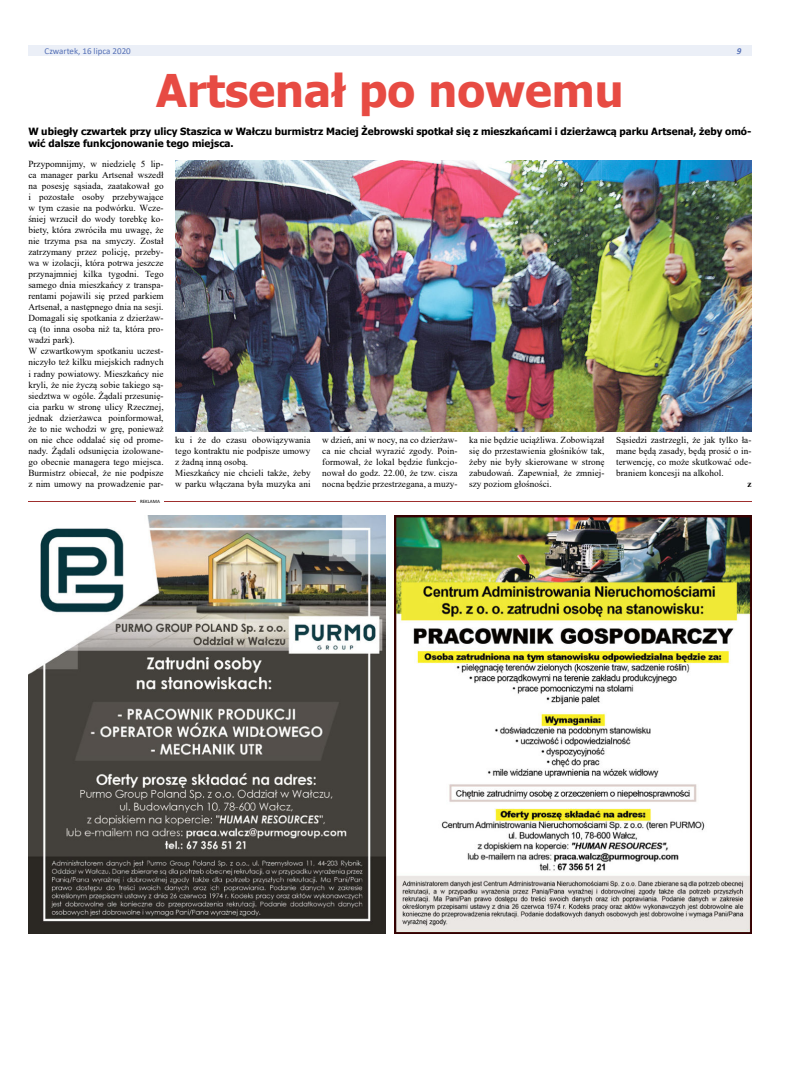
<style>
.page{position:relative;width:794px;height:1092px;background:#fff}
.page>*{position:absolute;margin:0;border:0;box-sizing:border-box;transform-origin:0 0}
.t1{font:700 45px "Tahoma";color:#e74b43}
.t2{font:700 10px/12px "Tahoma";color:#000}
.t3{font:9.2px/11px "Times New Roman";letter-spacing:.005em;color:#000;text-align:justify}
.t4{font:700 9.2px "Times New Roman";color:#000}
.t5{font:9px "Calibri";color:#5570b6}
.t6{font:italic 700 9px "Calibri";color:#5570b6}
.t7{font:5px "Calibri";color:#000}
</style>
<div class="page">
<div style="left:28px;top:45px;width:723px;height:11px;background:#ebeff7"></div>
<img style="left:28px;top:515px;width:358px;height:418px">
<img style="left:394px;top:515px;width:357px;height:418px">
<hr style="left:28px;top:501px;width:723px;height:1px;background:#9e2e2d">
<hr style="left:136px;top:499px;width:28px;height:4px;background:#fff">
<img style="left:175px;top:160px;width:576px;height:271px">
<p class="t5" style="left:45px;top:47px;width:88px">Czwartek, 16 lipca 2020</p>
<p class="t6" style="left:736px;top:47px;width:6px">9</p>
<h1 class="t1" style="left:156px;top:59px;width:469px">Artsenał po nowemu</h1>
<p class="t2" style="left:28px;top:125px;width:724px">W ubiegły czwartek przy ulicy Staszica w Wałczu burmistrz Maciej Żebrowski spotkał się z mieszkańcami i dzierżawcą parku Artsenał, żeby omó&shy;wić dalsze funkcjonowanie tego miejsca.</p>
<p class="t3" style="left:28px;top:158px;width:137px;text-align:left">Przypomnijmy, w niedzielę 5 lip&shy;ca manager parku Artsenał wszedł na posesję sąsiada, zaatakował go i pozostałe osoby przebywające w tym czasie na podwórku. Wcze&shy;śniej wrzucił do wody torebkę ko&shy;biety, która zwróciła mu uwagę, że nie trzyma psa na smyczy. Został zatrzymany przez policję, przeby&shy;wa w izolacji, która potrwa jeszcze przynajmniej kilka tygodni. Tego samego dnia mieszkańcy z transpa&shy;rentami pojawili się przed parkiem Artsenał, a następnego dnia na sesji.<br>Domagali się spotkania z dzierżaw&shy;cą (to inna osoba niż ta, która pro&shy;wadzi park).<br>W czwartkowym spotkaniu uczest&shy;niczyło też kilku miejskich radnych i radny powiatowy. Mieszkańcy nie kryli, że nie życzą sobie takiego są&shy;siedztwa w ogóle. Żądali przesunię&shy;cia parku w stronę ulicy Rzecznej, jednak dzierżawca poinformował, że to nie wchodzi w grę, ponieważ on nie chce oddalać się od prome&shy;nady. Żądali odsunięcia izolowane&shy;go obecnie managera tego miejsca.<br>Burmistrz obiecał, że nie podpisze z nim umowy na prowadzenie par-</p>
<p class="t3" style="left:175px;top:434px;width:137px;text-align:left">ku i że do czasu obowiązywania tego kontraktu nie podpisze umowy z żadną inną osobą.<br>Mieszkańcy nie chcieli także, żeby w parku włączana była muzyka ani</p>
<p class="t3" style="left:322px;top:434px;width:137px">w dzień, ani w nocy, na co dzierżaw&shy;ca nie chciał wyrazić zgody. Poin&shy;formował, że lokal będzie funkcjo&shy;nował do godz. 22.00, że tzw. cisza nocna będzie przestrzegana, a muzy-</p>
<p class="t3" style="left:469px;top:434px;width:137px">ka nie będzie uciążliwa. Zobowiązał się do przestawienia głośników tak, żeby nie były skierowane w stronę zabudowań. Zapewniał, że zmniej&shy;szy poziom głośności.</p>
<p class="t3" style="left:616px;top:434px;width:137px">Sąsiedzi zastrzegli, że jak tylko ła&shy;mane będą zasady, będą prosić o in&shy;terwencję, co może skutkować ode&shy;braniem koncesji na alkohol.</p>
<p class="t4" style="left:747px;top:477px;width:6px">z</p>
<p class="t7" style="left:140px;top:498px;width:21px">REKLAMA</p>
</div>
